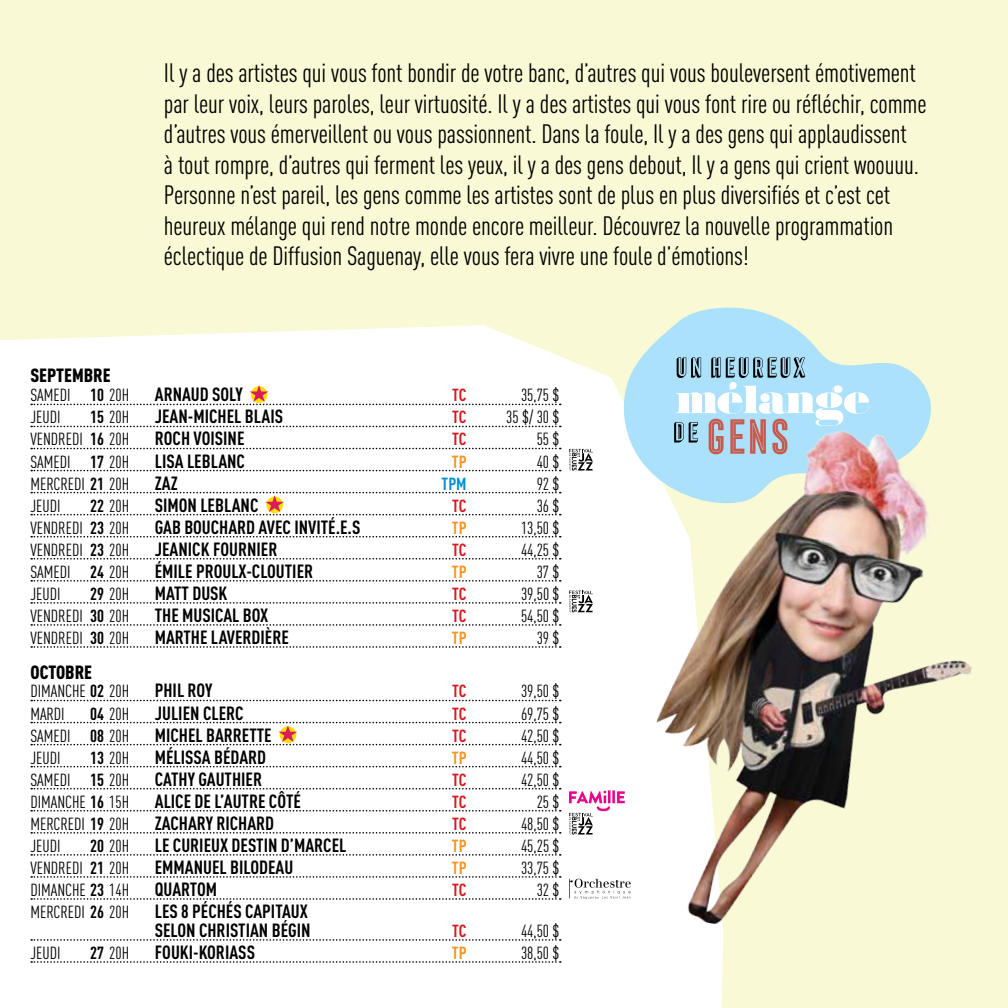
<style>
.page{position:relative;width:1008px;height:1008px;background:#faf9d5}
.page>*{position:absolute;margin:0;border:0;box-sizing:border-box;transform-origin:0 0}
.t1{font:condensed 26.25px/30.4px "DIN Pro";letter-spacing:-.005em;color:#000}
.t2{font:700 condensed 18.9px/18.9px "DIN Pro";color:#000}
.t3{font:900 condensed 18.9px "DIN Pro";color:#000}
.t4{font:condensed 17.32px "DIN Pro";color:#000}
.t5{font:700 condensed 17.32px "DIN Pro";letter-spacing:-.01em;color:#d71920}
.t6{font:700 condensed 17.32px "DIN Pro";color:#f7941e}
.t7{font:700 condensed 17.32px "DIN Pro";color:#008fd5}
.s1{font-weight:700}
</style>
<div class="page">
<div style="left:0;top:325px;width:723px;height:683px;background:#fff"></div>
<svg style="left:31px;top:385px;width:530px;height:20px;background:#f7f5f3"></svg>
<svg style="left:31px;top:426px;width:530px;height:1px"></svg>
<svg style="left:31px;top:448px;width:530px;height:1px"></svg>
<svg style="left:569px;top:449px;width:24px;height:22px"></svg>
<svg style="left:31px;top:470px;width:530px;height:1px"></svg>
<svg style="left:31px;top:492px;width:530px;height:23px;background:#f3f1f0"></svg>
<svg style="left:31px;top:536px;width:530px;height:2px"></svg>
<svg style="left:31px;top:558px;width:530px;height:2px"></svg>
<svg style="left:31px;top:580px;width:530px;height:2px"></svg>
<svg style="left:31px;top:602px;width:530px;height:2px"></svg>
<svg style="left:569px;top:591px;width:24px;height:21px"></svg>
<svg style="left:31px;top:624px;width:530px;height:2px"></svg>
<svg style="left:31px;top:646px;width:530px;height:2px"></svg>
<svg style="left:31px;top:700px;width:530px;height:1px"></svg>
<svg style="left:31px;top:722px;width:530px;height:23px;background:#f3f1ef"></svg>
<svg style="left:31px;top:766px;width:530px;height:1px"></svg>
<svg style="left:31px;top:788px;width:530px;height:2px"></svg>
<svg style="left:31px;top:810px;width:530px;height:2px"></svg>
<svg style="left:569px;top:790px;width:55px;height:45px;background:#e8c2d8"></svg>
<svg style="left:31px;top:832px;width:530px;height:2px"></svg>
<svg style="left:31px;top:854px;width:530px;height:2px"></svg>
<svg style="left:31px;top:876px;width:530px;height:2px"></svg>
<svg style="left:569px;top:879px;width:55px;height:20px"></svg>
<svg style="left:31px;top:898px;width:530px;height:2px"></svg>
<svg style="left:31px;top:939px;width:530px;height:2px"></svg>
<svg style="left:31px;top:961px;width:530px;height:2px"></svg>
<svg style="left:618px;top:307px;width:308px;height:197px"></svg>
<svg style="left:674px;top:357px;width:195px;height:32px;background:#98c3d6"></svg>
<img style="left:624px;top:389px;width:348px;height:571px">
<p class="t1" style="left:164px;top:56px;width:764px">Il y a des artistes qui vous font bondir de votre banc, d’autres qui vous bouleversent émotivement par leur voix, leurs paroles, leur virtuosité. Il y a des artistes qui vous font rire ou réfléchir, comme d’autres vous émerveillent ou vous passionnent. Dans la foule, Il y a des gens qui applaudissent<br>à tout rompre, d’autres qui ferment les yeux, il y a des gens debout, Il y a gens qui crient woouuu.<br>Personne n’est pareil, les gens comme les artistes sont de plus en plus diversifiés et c’est cet heureux mélange qui rend notre monde encore meilleur. Découvrez la nouvelle programmation éclectique de Diffusion Saguenay, elle vous fera vivre une foule d’émotions!</p>
<p class="t3" style="left:30px;top:361px;width:82px">SEPTEMBRE</p>
<p class="t4" style="left:30px;top:383px;width:100px">SAMEDI <span class="s1">10</span> 20H</p>
<p class="t2" style="left:155px;top:384px;width:90px">ARNAUD SOLY</p>
<p class="t5" style="left:452px;top:382px;width:16px">TC</p>
<p class="t4" style="left:521px;top:383px;width:40px">35,75 $</p>
<p class="t4" style="left:30px;top:405px;width:32px">JEUDI</p>
<p class="t4" style="left:90px;top:405px;width:40px"><span class="s1">15</span> 20H</p>
<p class="t2" style="left:155px;top:406px;width:130px">JEAN-MICHEL BLAIS</p>
<p class="t5" style="left:452px;top:404px;width:16px">TC</p>
<p class="t4" style="left:506px;top:405px;width:55px">35 $/ 30 $</p>
<p class="t4" style="left:30px;top:427px;width:100px">VENDREDI <span class="s1">16</span> 20H</p>
<p class="t2" style="left:155px;top:428px;width:91px">ROCH VOISINE</p>
<p class="t5" style="left:452px;top:426px;width:16px">TC</p>
<p class="t4" style="left:537px;top:427px;width:24px">55 $</p>
<p class="t4" style="left:30px;top:449px;width:100px">SAMEDI <span class="s1">17</span> 20H</p>
<p class="t2" style="left:155px;top:450px;width:92px">LISA LEBLANC</p>
<p class="t6" style="left:452px;top:448px;width:16px">TP</p>
<p class="t4" style="left:537px;top:449px;width:24px">40 $</p>
<p class="t4" style="left:30px;top:471px;width:100px">MERCREDI <span class="s1">21</span> 20H</p>
<p class="t2" style="left:155px;top:472px;width:24px">ZAZ</p>
<p class="t7" style="left:442px;top:470px;width:27px">TPM</p>
<p class="t4" style="left:537px;top:471px;width:24px">92 $</p>
<p class="t4" style="left:30px;top:493px;width:32px">JEUDI</p>
<p class="t4" style="left:90px;top:493px;width:40px"><span class="s1">22</span> 20H</p>
<p class="t2" style="left:155px;top:494px;width:105px">SIMON LEBLANC</p>
<p class="t5" style="left:452px;top:492px;width:16px">TC</p>
<p class="t4" style="left:537px;top:493px;width:24px">36 $</p>
<p class="t4" style="left:30px;top:515px;width:100px">VENDREDI <span class="s1">23</span> 20H</p>
<p class="t2" style="left:155px;top:516px;width:207px">GAB BOUCHARD AVEC INVITÉ.E.S</p>
<p class="t6" style="left:452px;top:514px;width:16px">TP</p>
<p class="t4" style="left:521px;top:515px;width:40px">13,50 $</p>
<p class="t4" style="left:30px;top:537px;width:100px">VENDREDI <span class="s1">23</span> 20H</p>
<p class="t2" style="left:155px;top:538px;width:124px">JEANICK FOURNIER</p>
<p class="t5" style="left:452px;top:536px;width:16px">TC</p>
<p class="t4" style="left:521px;top:537px;width:40px">44,25 $</p>
<p class="t4" style="left:30px;top:559px;width:100px">SAMEDI <span class="s1">24</span> 20H</p>
<p class="t2" style="left:155px;top:560px;width:160px">ÉMILE PROULX-CLOUTIER</p>
<p class="t6" style="left:452px;top:559px;width:16px">TP</p>
<p class="t4" style="left:537px;top:559px;width:24px">37 $</p>
<p class="t4" style="left:30px;top:581px;width:32px">JEUDI</p>
<p class="t4" style="left:90px;top:581px;width:40px"><span class="s1">29</span> 20H</p>
<p class="t2" style="left:155px;top:582px;width:74px">MATT DUSK</p>
<p class="t5" style="left:452px;top:581px;width:16px">TC</p>
<p class="t4" style="left:521px;top:581px;width:40px">39,50 $</p>
<p class="t4" style="left:30px;top:603px;width:100px">VENDREDI <span class="s1">30</span> 20H</p>
<p class="t2" style="left:155px;top:604px;width:115px">THE MUSICAL BOX</p>
<p class="t5" style="left:452px;top:603px;width:16px">TC</p>
<p class="t4" style="left:521px;top:603px;width:40px">54,50 $</p>
<p class="t4" style="left:30px;top:625px;width:100px">VENDREDI <span class="s1">30</span> 20H</p>
<p class="t2" style="left:155px;top:626px;width:136px">MARTHE LAVERDIÈRE</p>
<p class="t6" style="left:452px;top:625px;width:16px">TP</p>
<p class="t4" style="left:537px;top:625px;width:24px">39 $</p>
<p class="t3" style="left:30px;top:657px;width:63px">OCTOBRE</p>
<p class="t4" style="left:30px;top:679px;width:100px">DIMANCHE <span class="s1">02</span> 20H</p>
<p class="t2" style="left:155px;top:680px;width:59px">PHIL ROY</p>
<p class="t5" style="left:452px;top:678px;width:16px">TC</p>
<p class="t4" style="left:521px;top:679px;width:40px">39,50 $</p>
<p class="t4" style="left:30px;top:701px;width:36px">MARDI</p>
<p class="t4" style="left:90px;top:701px;width:40px"><span class="s1">04</span> 20H</p>
<p class="t2" style="left:155px;top:702px;width:90px">JULIEN CLERC</p>
<p class="t5" style="left:452px;top:700px;width:16px">TC</p>
<p class="t4" style="left:521px;top:701px;width:40px">69,75 $</p>
<p class="t4" style="left:30px;top:723px;width:100px">SAMEDI <span class="s1">08</span> 20H</p>
<p class="t2" style="left:155px;top:724px;width:118px">MICHEL BARRETTE</p>
<p class="t5" style="left:452px;top:722px;width:16px">TC</p>
<p class="t4" style="left:521px;top:723px;width:40px">42,50 $</p>
<p class="t4" style="left:30px;top:745px;width:32px">JEUDI</p>
<p class="t4" style="left:90px;top:745px;width:40px"><span class="s1">13</span> 20H</p>
<p class="t2" style="left:155px;top:746px;width:113px">MÉLISSA BÉDARD</p>
<p class="t6" style="left:452px;top:744px;width:16px">TP</p>
<p class="t4" style="left:521px;top:745px;width:40px">44,50 $</p>
<p class="t4" style="left:30px;top:767px;width:100px">SAMEDI <span class="s1">15</span> 20H</p>
<p class="t2" style="left:155px;top:768px;width:109px">CATHY GAUTHIER</p>
<p class="t5" style="left:452px;top:766px;width:16px">TC</p>
<p class="t4" style="left:521px;top:767px;width:40px">42,50 $</p>
<p class="t4" style="left:30px;top:789px;width:100px">DIMANCHE <span class="s1">16</span> 15H</p>
<p class="t2" style="left:155px;top:790px;width:148px">ALICE DE L’AUTRE CÔTÉ</p>
<p class="t5" style="left:452px;top:788px;width:16px">TC</p>
<p class="t4" style="left:537px;top:789px;width:24px">25 $</p>
<p class="t4" style="left:30px;top:811px;width:100px">MERCREDI <span class="s1">19</span> 20H</p>
<p class="t2" style="left:155px;top:812px;width:121px">ZACHARY RICHARD</p>
<p class="t5" style="left:452px;top:811px;width:16px">TC</p>
<p class="t4" style="left:521px;top:811px;width:40px">48,50 $</p>
<p class="t4" style="left:30px;top:833px;width:32px">JEUDI</p>
<p class="t4" style="left:90px;top:833px;width:40px"><span class="s1">20</span> 20H</p>
<p class="t2" style="left:155px;top:834px;width:193px">LE CURIEUX DESTIN D’MARCEL</p>
<p class="t6" style="left:452px;top:833px;width:16px">TP</p>
<p class="t4" style="left:521px;top:833px;width:40px">45,25 $</p>
<p class="t4" style="left:30px;top:855px;width:100px">VENDREDI <span class="s1">21</span> 20H</p>
<p class="t2" style="left:155px;top:856px;width:140px">EMMANUEL BILODEAU</p>
<p class="t6" style="left:452px;top:855px;width:16px">TP</p>
<p class="t4" style="left:521px;top:855px;width:40px">33,75 $</p>
<p class="t4" style="left:30px;top:877px;width:100px">DIMANCHE <span class="s1">23</span> 14H</p>
<p class="t2" style="left:155px;top:878px;width:64px">QUARTOM</p>
<p class="t5" style="left:452px;top:877px;width:16px">TC</p>
<p class="t4" style="left:537px;top:877px;width:24px">32 $</p>
<p class="t4" style="left:30px;top:899px;width:100px">MERCREDI <span class="s1">26</span> 20H</p>
<p class="t2" style="left:155px;top:900px;width:157px">LES 8 PÉCHÉS CAPITAUX<br>SELON CHRISTIAN BÉGIN</p>
<p class="t5" style="left:452px;top:918px;width:16px">TC</p>
<p class="t4" style="left:521px;top:918px;width:40px">44,50 $</p>
<p class="t4" style="left:30px;top:940px;width:32px">JEUDI</p>
<p class="t4" style="left:90px;top:940px;width:40px"><span class="s1">27</span> 20H</p>
<p class="t2" style="left:155px;top:941px;width:102px">FOUKI-KORIASS</p>
<p class="t6" style="left:452px;top:940px;width:16px">TP</p>
<p class="t4" style="left:521px;top:940px;width:40px">38,50 $</p>
</div>
